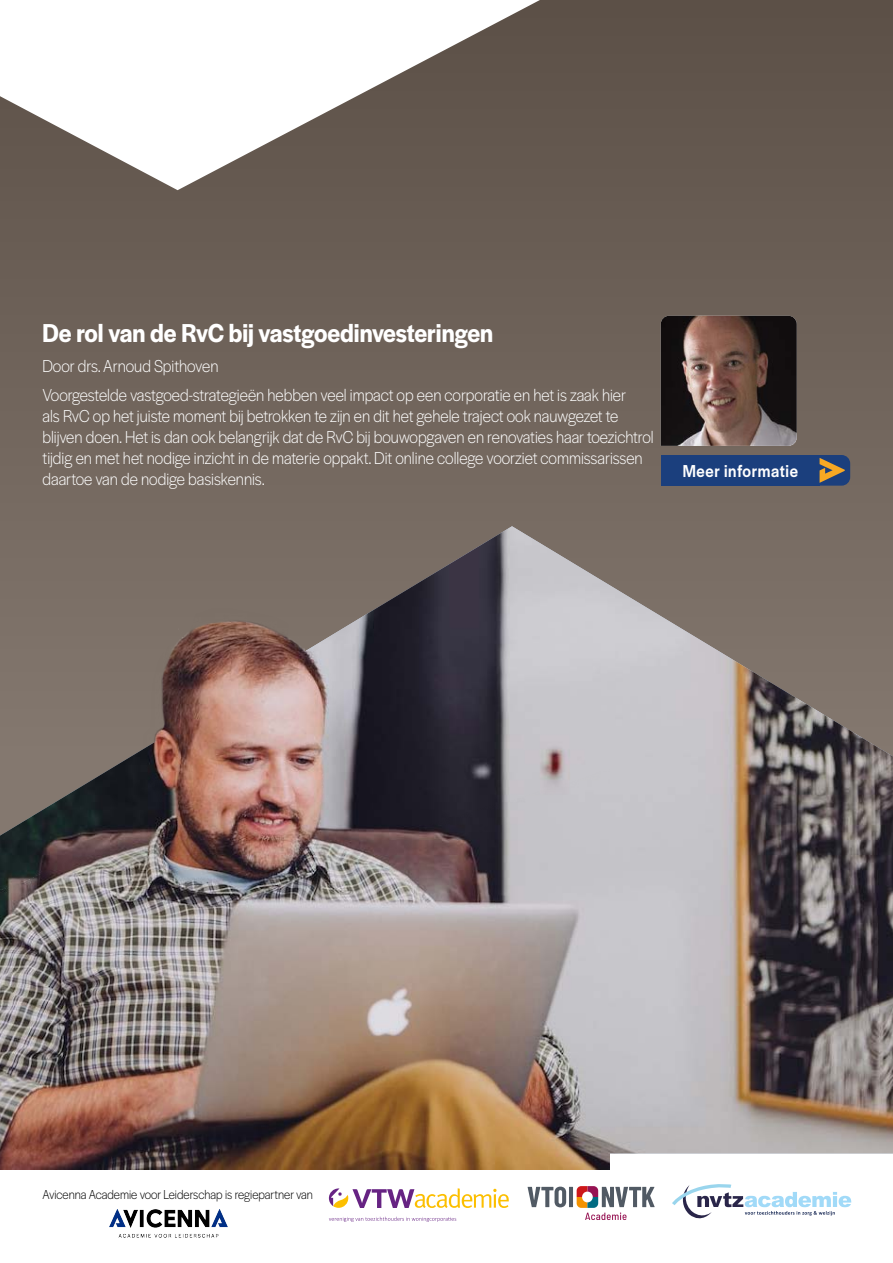
<style>
.page{position:relative;width:893px;height:1263px;background:#fff}
.page>*{position:absolute;margin:0;border:0;box-sizing:border-box;transform-origin:0 0}
.t1{font:600 27px "Halyard Display";letter-spacing:-.005em;color:#fff;scale:.9 1}
.t2{font:300 18px/21px "Halyard Display";color:#fff;scale:.9 1}
.t3{font:500 18px "Halyard Display";letter-spacing:.04em;color:#fff;scale:.9 1}
.t4{font:300 13.5px "Halyard Display";color:#000;scale:.9 1}
</style>
<div class="page">
<div style="left:0;top:0;width:893px;height:1152px;background:linear-gradient(to right,#71655c,#685c53)"></div>
<svg style="left:329px;top:1217px;width:127px;height:5px"></svg>
<svg style="left:329px;top:1188px;width:180px;height:20px"></svg>
<svg style="left:528px;top:1186px;width:127px;height:34px"></svg>
<svg style="left:672px;top:1184px;width:179px;height:35px"></svg>
<div style="left:661px;top:455px;width:159px;height:31px;background:#1b3f7d"></div>
<svg style="left:820px;top:455px;width:30px;height:31px"></svg>
<img style="left:609px;top:526px;width:284px;height:627px">
<img style="left:661px;top:316px;width:136px;height:130px">
<img style="left:0;top:526px;width:609px;height:643px">
<svg style="left:0;top:0;width:540px;height:190px"></svg>
<img style="left:110px;top:1210px;width:118px;height:27px">
<h1 class="t1" style="left:43px;top:314px;width:502px">De rol van de RvC bij vastgoedinvesteringen</h1>
<p class="t2" style="left:43px;top:350px;width:650px;line-height:29.5px">Door drs. Arnoud Spithoven<br>Voorgestelde vastgoed-strategieën hebben veel impact op een corporatie en het is zaak hier</p>
<p class="t2" style="left:43px;top:405px;width:680px">als RvC op het juiste moment bij betrokken te zijn en dit het gehele traject ook nauwgezet te blijven doen. Het is dan ook belangrijk dat de RvC bij bouwopgaven en renovaties haar toezichtrol tijdig en met het nodige inzicht in de materie oppakt. Dit online college voorziet commissarissen daartoe van de nodige basiskennis.</p>
<p class="t3" style="left:683px;top:458px;width:130px">Meer informatie</p>
<p class="t4" style="left:43px;top:1185px;width:302px">Avicenna Academie voor Leiderschap is regiepartner van</p>
</div>
